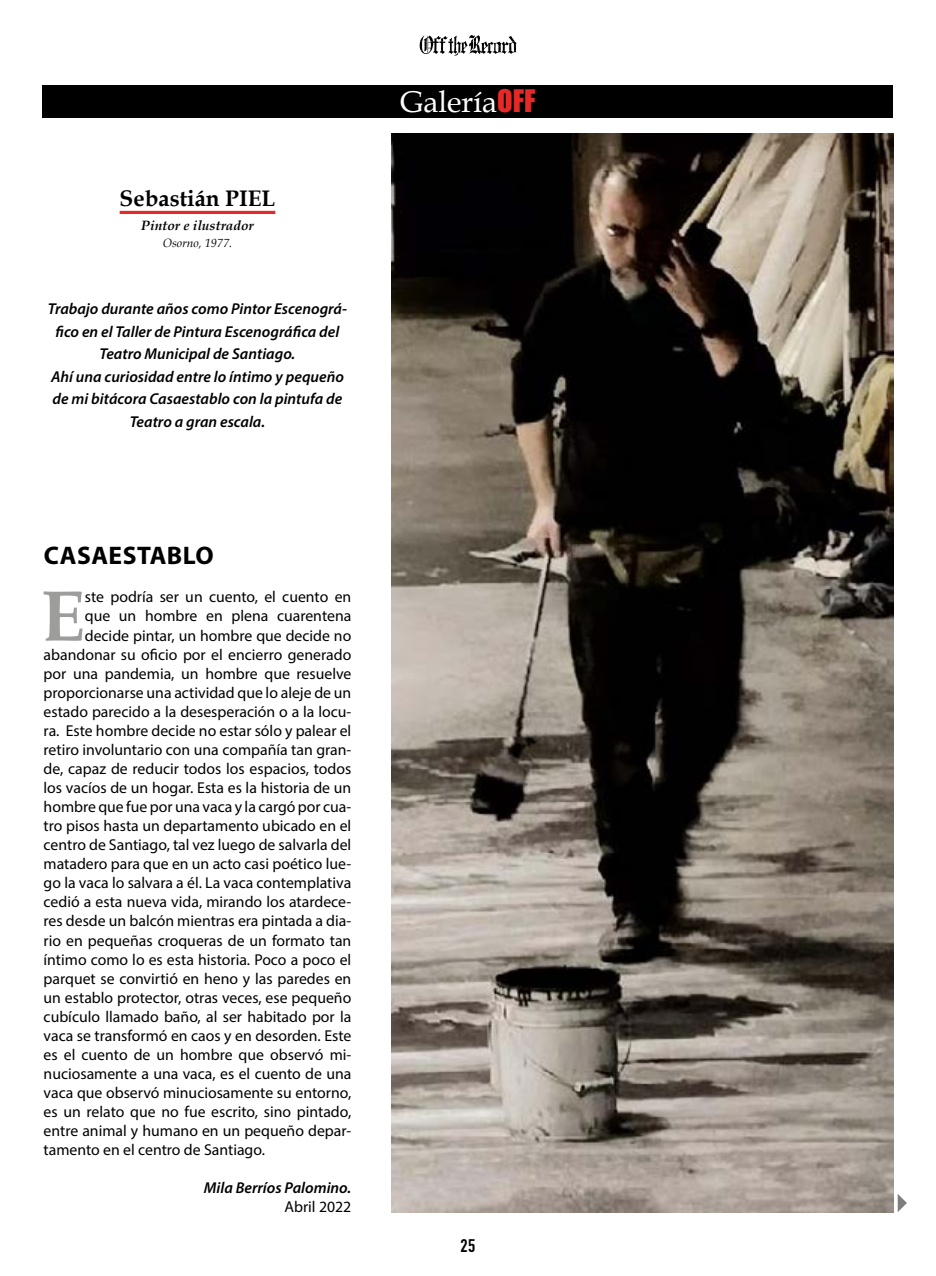
<style>
.page{position:relative;width:936px;height:1276px;background:#fff}
.page>*{position:absolute;margin:0;border:0;box-sizing:border-box;transform-origin:0 0}
.t1{font:700 72px "Book Antiqua";color:#9d9d9c}
.t2{font:30px "Book Antiqua";color:#fff}
.t3{font:700 25.5px "Myriad Pro";letter-spacing:.02em;color:#000}
.t4{font:700 22.5px "Book Antiqua";color:#000}
.t5{font:700 18px "DIN Condensed";color:#000;scale:1.07 1}
.t6{font:15.75px "Myriad Pro";color:#000}
.t7{font:italic 600 15.75px/22.5px "Myriad Pro";color:#000;text-align:center}
.t8{font:italic 700 13.5px "Book Antiqua";color:#000}
.t9{font:italic 12px "Book Antiqua";color:#000}
.s1{font-family:"Impact";font-size:28.5px;color:#e52928}
</style>
<div class="page">
<svg style="left:419px;top:35px;width:97px;height:21px"></svg>
<div style="left:43px;top:85px;width:850px;height:33px;background:#000"></div>
<svg style="left:897px;top:1194px;width:9px;height:18px"></svg>
<hr style="left:120px;top:211px;width:155px;height:3px;background:#e52928">
<img style="left:391px;top:133px;width:502px;height:1079px">
<h3 class="t4" style="left:120px;top:183px;width:157px">Sebastián PIEL</h3>
<p class="t8" style="left:141px;top:216px;width:114px">Pintor e ilustrador</p>
<p class="t9" style="left:163px;top:234px;width:70px">Osorno, 1977.</p>
<p class="t7" style="left:48px;top:297px;width:300px">Trabajo durante años como Pintor Escenográ&shy;fico en el Taller de Pintura Escenográfica del Teatro Municipal de Santiago.<br>Ahí una curiosidad entre lo íntimo y pequeño de mi bitácora Casaestablo con la pintufa de Teatro a gran escala.</p>
<h3 class="t3" style="left:44px;top:539px;width:171px">CASAESTABLO</h3>
<h1 class="t1" style="left:41px;top:567px;width:45px">E</h1>
<p class="t6" style="left:85px;top:587px;width:268px">ste podría ser un cuento, el cuento en</p>
<p class="t6" style="left:85px;top:606px;width:268px">que un hombre en plena cuarentena</p>
<p class="t6" style="left:85px;top:625px;width:268px">decide pintar, un hombre que decide no</p>
<p class="t6" style="left:44px;top:644px;width:309px">abandonar su oficio por el encierro generado</p>
<p class="t6" style="left:44px;top:663px;width:309px">por una pandemia, un hombre que resuelve</p>
<p class="t6" style="left:44px;top:683px;width:309px">proporcionarse una actividad que lo aleje de un</p>
<p class="t6" style="left:44px;top:702px;width:309px">estado parecido a la desesperación o a la locu-</p>
<p class="t6" style="left:44px;top:721px;width:309px">ra. Este hombre decide no estar sólo y palear el</p>
<p class="t6" style="left:44px;top:740px;width:309px">retiro involuntario con una compañía tan gran-</p>
<p class="t6" style="left:44px;top:759px;width:309px">de, capaz de reducir todos los espacios, todos</p>
<p class="t6" style="left:44px;top:778px;width:309px">los vacíos de un hogar. Esta es la historia de un</p>
<p class="t6" style="left:44px;top:797px;width:309px">hombre que fue por una vaca y la cargó por cua-</p>
<p class="t6" style="left:44px;top:816px;width:309px">tro pisos hasta un departamento ubicado en el</p>
<p class="t6" style="left:44px;top:835px;width:309px">centro de Santiago, tal vez luego de salvarla del</p>
<p class="t6" style="left:44px;top:854px;width:309px">matadero para que en un acto casi poético lue-</p>
<p class="t6" style="left:44px;top:873px;width:309px">go la vaca lo salvara a él. La vaca contemplativa</p>
<p class="t6" style="left:44px;top:892px;width:309px">cedió a esta nueva vida, mirando los atardece-</p>
<p class="t6" style="left:44px;top:911px;width:309px">res desde un balcón mientras era pintada a dia-</p>
<p class="t6" style="left:44px;top:930px;width:309px">rio en pequeñas croqueras de un formato tan</p>
<p class="t6" style="left:44px;top:949px;width:309px">íntimo como lo es esta historia. Poco a poco el</p>
<p class="t6" style="left:44px;top:968px;width:309px">parquet se convirtió en heno y las paredes en</p>
<p class="t6" style="left:44px;top:987px;width:309px">un establo protector, otras veces, ese pequeño</p>
<p class="t6" style="left:44px;top:1006px;width:309px">cubículo llamado baño, al ser habitado por la</p>
<p class="t6" style="left:44px;top:1026px;width:309px">vaca se transformó en caos y en desorden. Este</p>
<p class="t6" style="left:44px;top:1045px;width:309px">es el cuento de un hombre que observó mi-</p>
<p class="t6" style="left:44px;top:1064px;width:309px">nuciosamente a una vaca, es el cuento de una</p>
<p class="t6" style="left:44px;top:1083px;width:309px">vaca que observó minuciosamente su entorno,</p>
<p class="t6" style="left:44px;top:1102px;width:309px">es un relato que no fue escrito, sino pintado,</p>
<p class="t6" style="left:44px;top:1121px;width:309px">entre animal y humano en un pequeño depar-</p>
<p class="t6" style="left:44px;top:1140px;width:223px">tamento en el centro de Santiago.</p>
<p class="t7" style="left:204px;top:1176px;width:149px">Mila Berríos Palomino.</p>
<p class="t6" style="left:284px;top:1197px;width:68px">Abril 2022</p>
<h2 class="t2" style="left:400px;top:81px;width:136px">Galería<span class="s1">OFF</span></h2>
<p class="t5" style="left:460px;top:1233px;width:15px">25</p>
</div>
